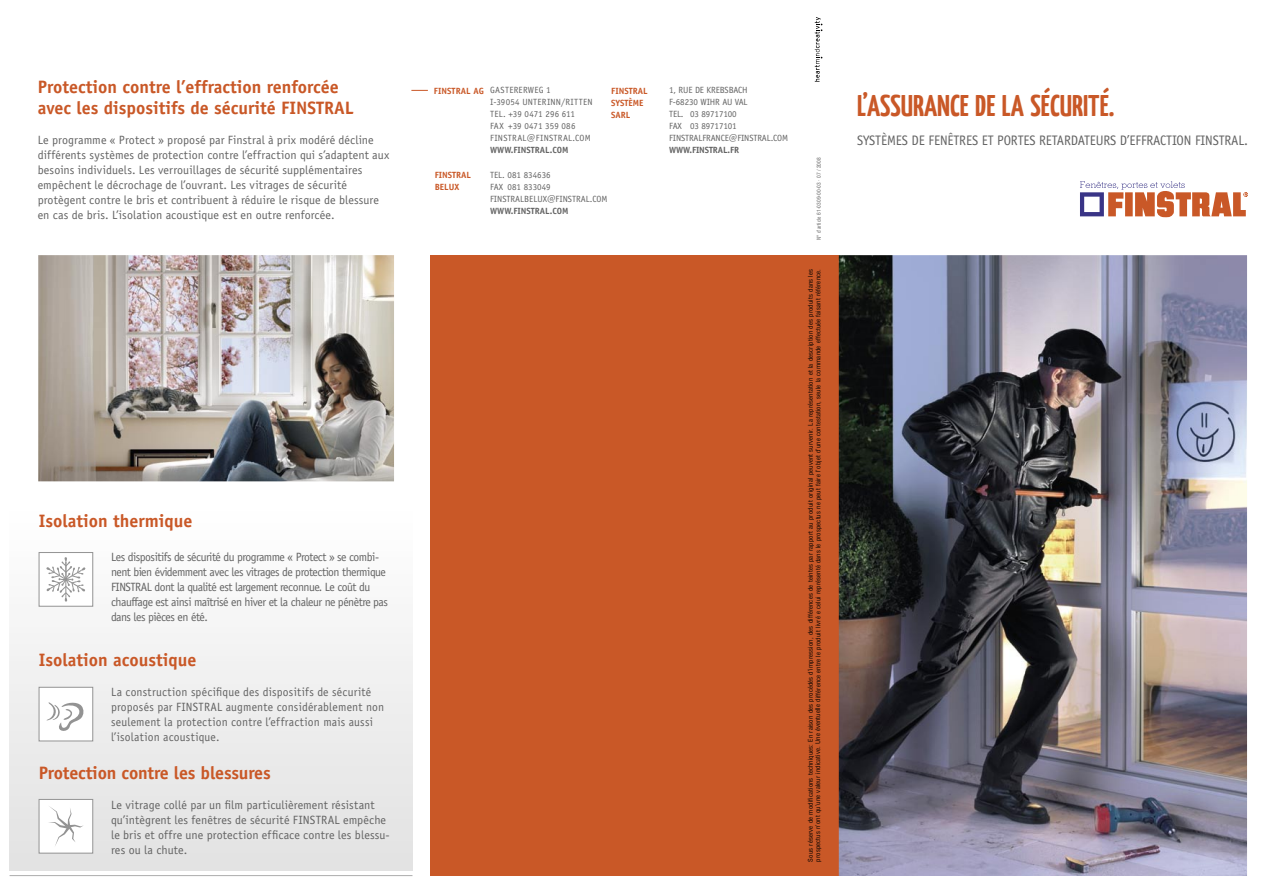
<style>
.page{position:relative;width:1263px;height:893px;background:#fff}
.page>*{position:absolute;margin:0;border:0;box-sizing:border-box;transform-origin:0 0}
.t1{font:700 30px "Yanone Kaffeesatz";color:#c95827}
.t2{font:700 18px "Officina Sans";color:#c95827}
.t3{font:13.8px "Officina Sans";letter-spacing:-.01em;color:#636363;scale:.96 1}
.t4{font:12px/15px "Officina Sans";letter-spacing:.005em;color:#636363}
.t5{font:12px/15px "Officina Sans";letter-spacing:-.04em;color:#636363}
.t6{font:9px "Officina Sans";color:#636363}
.t7{font:700 9px "Officina Sans";color:#636363}
.t8{font:700 9px "Officina Sans";color:#c95827}
.t9{font:9px "Officina Sans";letter-spacing:.025em;color:#636363}
.t10{font:9px "Officina Sans";letter-spacing:.03em;color:#636363}
.t11{font:9px "Officina Sans";letter-spacing:.02em;color:#636363}
.t12{font:condensed 6.3px/7.5px "Helvetica";letter-spacing:.02em;color:#000;scale:1.05 1}
.t13{font:condensed 5.25px "Helvetica";letter-spacing:.01em;color:#636363}
</style>
<div class="page">
<div style="left:431px;top:255px;width:408px;height:621px;background:#c95827"></div>
<svg style="left:815px;top:17px;width:7px;height:65px"></svg>
<div style="left:10px;top:507px;width:402px;height:364px;background:linear-gradient(to bottom,#fff,#e1e1e1)"></div>
<hr style="left:10px;top:875px;width:402px;height:1px;background:#aaa">
<div style="left:39px;top:687px;width:54px;height:54px;background:#fff"></div>
<div style="left:39px;top:687px;width:54px;height:54px;border:1px solid #939393"></div>
<div style="left:39px;top:552px;width:54px;height:54px;background:#fff"></div>
<div style="left:39px;top:552px;width:54px;height:54px;border:1px solid #939393"></div>
<svg style="left:46px;top:557px;width:40px;height:45px"></svg>
<div style="left:39px;top:799px;width:54px;height:54px;background:#fff"></div>
<div style="left:39px;top:799px;width:54px;height:54px;border:1px solid #939393"></div>
<svg style="left:49px;top:806px;width:34px;height:40px"></svg>
<svg style="left:411px;top:90px;width:17px;height:1px"></svg>
<svg style="left:1080px;top:181px;width:168px;height:37px"></svg>
<img style="left:38px;top:255px;width:356px;height:226px">
<svg style="left:46px;top:702px;width:38px;height:29px"></svg>
<img style="left:839px;top:255px;width:408px;height:621px">
<p class="t2" style="left:38px;top:76px;width:303px">Protection contre l’effraction renforcée</p>
<p class="t2" style="left:38px;top:97px;width:318px">avec les dispositifs de sécurité FINSTRAL</p>
<p class="t4" style="left:38px;top:133px;width:353px">Le programme « Protect » proposé par Finstral à prix modéré décline différents systèmes de protection contre l’effraction qui s’adaptent aux besoins individuels. Les verrouillages de sécurité supplémentaires empêchent le décrochage de l’ouvrant. Les vitrages de sécurité protègent contre le bris et contribuent à réduire le risque de blessure en cas de bris. L’isolation acoustique est en outre renforcée.</p>
<p class="t2" style="left:39px;top:509px;width:155px">Isolation thermique</p>
<p class="t5" style="left:111px;top:549px;width:278px">Les dispositifs de sécurité du programme « Protect » se combi&shy;nent bien évidemment avec les vitrages de protection thermique FINSTRAL dont la qualité est largement reconnue. Le coût du chauffage est ainsi maîtrisé en hiver et la chaleur ne pénètre pas dans les pièces en été.</p>
<p class="t2" style="left:39px;top:649px;width:159px">Isolation acoustique</p>
<p class="t4" style="left:111px;top:684px;width:275px">La construction spécifique des dispositifs de sécurité proposés par FINSTRAL augmente considérablement non seulement la protection contre l’effraction mais aussi l’isolation acoustique.</p>
<p class="t2" style="left:39px;top:761px;width:233px">Protection contre les blessures</p>
<p class="t4" style="left:111px;top:797px;width:280px">Le vitrage collé par un film particulièrement résistant qu’intègrent les fenêtres de sécurité FINSTRAL empêche le bris et offre une protection efficace contre les blessu&shy;res ou la chute.</p>
<p class="t8" style="left:434px;top:85px;width:52px">FINSTRAL AG</p>
<p class="t11" style="left:490px;top:85px;width:62px">GASTERERWEG 1</p>
<p class="t9" style="left:490px;top:97px;width:104px">I-39054 UNTERINN/RITTEN</p>
<p class="t6" style="left:490px;top:109px;width:86px">TEL. +39 0471 296 611</p>
<p class="t6" style="left:490px;top:121px;width:87px">FAX +39 0471 359 086</p>
<p class="t10" style="left:490px;top:133px;width:102px">FINSTRAL@FINSTRAL.COM</p>
<p class="t7" style="left:490px;top:145px;width:80px">WWW.FINSTRAL.COM</p>
<p class="t8" style="left:611px;top:85px;width:38px">FINSTRAL</p>
<p class="t8" style="left:611px;top:97px;width:34px">SYSTÈME</p>
<p class="t8" style="left:611px;top:109px;width:21px">SARL</p>
<p class="t8" style="left:435px;top:169px;width:38px">FINSTRAL</p>
<p class="t8" style="left:435px;top:181px;width:26px">BELUX</p>
<p class="t6" style="left:490px;top:170px;width:62px">TEL. 081 834636</p>
<p class="t6" style="left:490px;top:182px;width:62px">FAX 081 833049</p>
<p class="t6" style="left:490px;top:194px;width:119px">FINSTRALBELUX@FINSTRAL.COM</p>
<p class="t7" style="left:490px;top:206px;width:80px">WWW.FINSTRAL.COM</p>
<p class="t6" style="left:669px;top:85px;width:80px">1, RUE DE KREBSBACH</p>
<p class="t6" style="left:669px;top:97px;width:80px">F-68230 WIHR AU VAL</p>
<p class="t6" style="left:669px;top:109px;width:69px">TEL. 03 89717100</p>
<p class="t6" style="left:669px;top:121px;width:69px">FAX 03 89717101</p>
<p class="t6" style="left:669px;top:133px;width:121px">FINSTRALFRANCE@FINSTRAL.COM</p>
<p class="t7" style="left:669px;top:145px;width:71px">WWW.FINSTRAL.FR</p>
<p class="t13" style="left:815px;top:240px;width:84px;rotate:-90deg">N° d’article 61-0309-00-03 . 07 / 2008</p>
<p class="t12" style="left:807px;top:861px;width:566px;rotate:-90deg">Sous réserve de modifications techniques: En raison des procédés d’impression, des différences de teintes par rapport au produit original peuvent survenir. La représentation et la description des produits dans les prospectus n’ont qu’une valeur indicative. Une éventuelle différence entre le produit livré e celui représenté dans le prospectus ne peut faire l’objet d’une contestation, seule la commande effectuée faisant référence.</p>
<p class="t1" style="left:857px;top:86px;width:259px">L’ASSURANCE DE LA SÉCURITÉ.</p>
<p class="t3" style="left:857px;top:132px;width:409px">SYSTÈMES DE FENÊTRES ET PORTES RETARDATEURS D’EFFRACTION FINSTRAL.</p>
</div>
